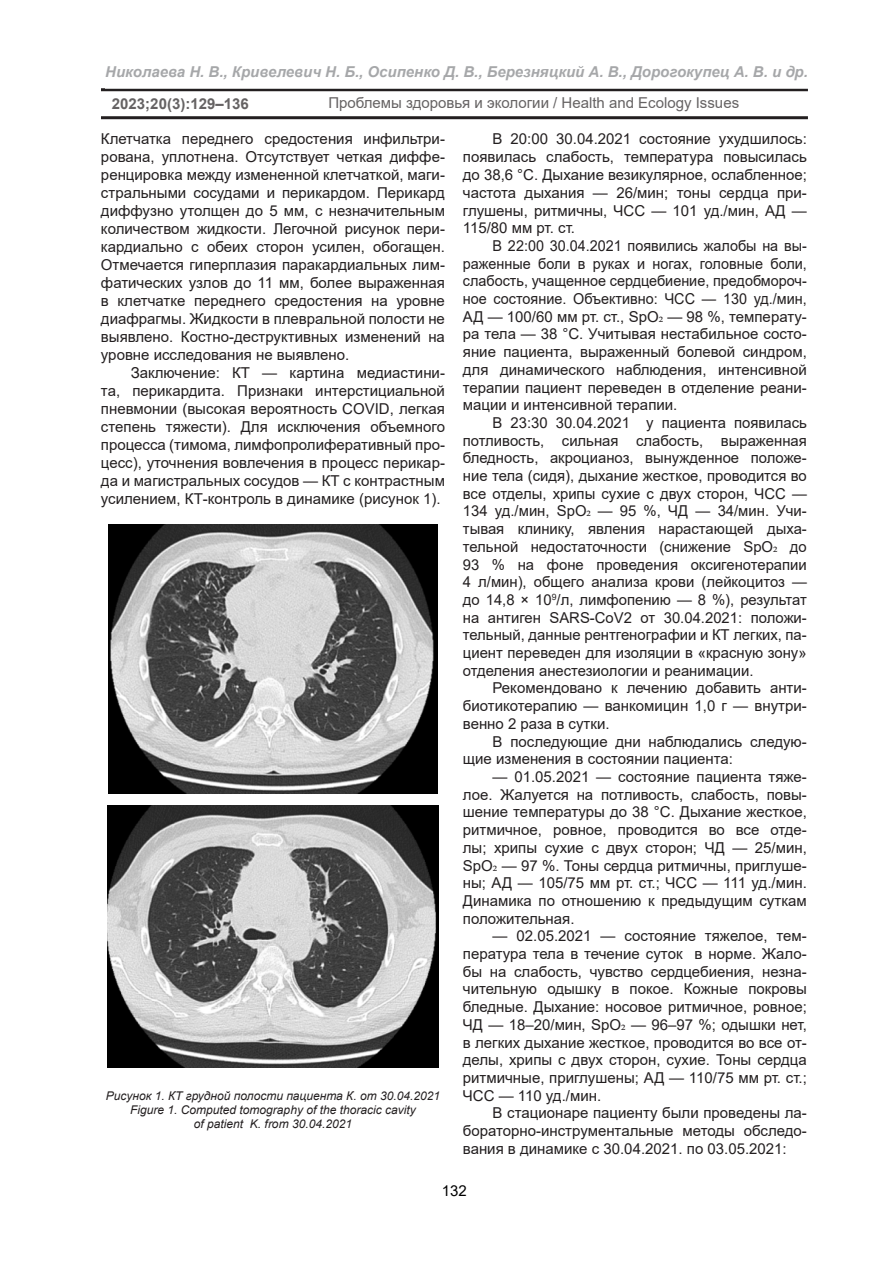
<style>
.page{position:relative;width:893px;height:1263px;background:#fff}
.page>*{position:absolute;margin:0;border:0;box-sizing:border-box;transform-origin:0 0}
.ТЕКСТ{font:15px/17.7px "Arial";color:#231f20;text-align:justify}
.ТЕКСТ-2{font:15px/17.7px "Arial";color:#231f20;text-align:justify;scale:.96 1}
.t1{font:italic 700 15px "Arial";color:#808285}
.t2{font:700 15px "Arial";color:#231f20}
.t3{font:15px "Arial";color:#000}
.ТЕКСТ-3{font:italic 12px/14.4px "Arial";color:#231f20;text-align:center}
.s1{font-family:"Times New Roman"}
</style>
<div class="page">
<hr style="left:101px;top:116px;width:707px;height:3px;background:#231f20">
<hr style="left:101px;top:88px;width:707px;height:3px;background:#231f20">
<img style="left:108px;top:525px;width:330px;height:269px">
<img style="left:108px;top:805px;width:330px;height:262px">
<p class="t1" style="left:105px;top:62px;width:704px">Николаева Н. В., Кривелевич Н. Б., Осипенко Д. В., Березняцкий А. В., Дорогокупец А. В. и др.</p>
<p class="t2" style="left:112px;top:93px;width:138px">2023;20(3):129–136</p>
<p class="ТЕКСТ" style="left:328px;top:94px;width:412px">Проблемы здоровья и экологии / Health and Ecology Issues</p>
<p class="ТЕКСТ" style="left:101px;top:129px;width:345px">Клетчатка переднего средостения инфильтри&shy;рована, уплотнена. Отсутствует четкая диффе&shy;ренцировка между измененной клетчаткой, маги&shy;стральными сосудами и перикардом. Перикард диффузно утолщен до 5 мм, с незначительным количеством жидкости. Легочной рисунок пери&shy;кардиально с обеих сторон усилен, обогащен.<br>Отмечается гиперплазия паракардиальных лим&shy;фатических узлов до 11 мм, более выраженная в клетчатке переднего средостения на уровне диафрагмы. Жидкости в плевральной полости не выявлено. Костно-деструктивных изменений на уровне исследования не выявлено.</p>
<p class="ТЕКСТ" style="left:101px;top:363px;width:345px;text-indent:30px">Заключение: КТ — картина медиастини&shy;та, перикардита. Признаки интерстициальной пневмонии (высокая вероятность COVID, легкая степень тяжести). Для исключения объемного процесса (тимома, лимфопролиферативный про&shy;цесс), уточнения вовлечения в процесс перикар&shy;да и магистральных сосудов — КТ с контрастным усилением, КТ-контроль в динамике (рисунок 1).</p>
<p class="ТЕКСТ-3" style="left:106px;top:1088px;width:336px">Рисунок 1. КТ грудной полости пациента К. от 30.04.2021</p>
<p class="ТЕКСТ-3" style="left:130px;top:1103px;width:287px">Figure 1. Computed tomography of the thoracic cavity of patient K. from 30.04.2021</p>
<p class="ТЕКСТ" style="left:463px;top:130px;width:345px;text-indent:30px">В 20:00 30.04.2021 состояние ухудшилось: появилась слабость, температура повысилась до 38,6 °С. Дыхание везикулярное, ослабленное; частота дыхания — 26/мин; тоны сердца при&shy;глушены, ритмичны, ЧСС — 101 уд./мин, АД — 115/80 мм рт. ст.</p>
<p class="ТЕКСТ-2" style="left:463px;top:237px;width:360px;text-indent:30px">В 22:00 30.04.2021 появились жалобы на вы&shy;раженные боли в руках и ногах, головные боли, слабость, учащенное сердцебиение, предобмороч&shy;ное состояние. Объективно: ЧСС — 130 уд./мин, АД — 100/60 мм рт. ст., SрО<span class="s1">₂</span> — 98 %, температу&shy;ра тела — 38 °С. Учитывая нестабильное состо&shy;яние пациента, выраженный болевой синдром, для динамического наблюдения, интенсивной терапии пациент переведен в отделение реани&shy;мации и интенсивной терапии.</p>
<p class="ТЕКСТ" style="left:463px;top:414px;width:345px;text-indent:30px">В 23:30 30.04.2021 у пациента появилась потливость, сильная слабость, выраженная бледность, акроцианоз, вынужденное положе&shy;ние тела (сидя), дыхание жесткое, проводится во все отделы, хрипы сухие с двух сторон, ЧСС — 134 уд./мин, SрО<span class="s1">₂</span> — 95 %, ЧД — 34/мин. Учи&shy;тывая клинику, явления нарастающей дыха&shy;тельной недостаточности (снижение SрО<span class="s1">₂</span> до 93 % на фоне проведения оксигенотерапии 4 л/мин), общего анализа крови (лейкоцитоз — до 14,8 × 10<sup>9</sup>/л, лимфопению — 8 %), результат на антиген SARS-CoV2 от 30.04.2021: положи&shy;тельный, данные рентгенографии и КТ легких, па&shy;циент переведен для изоляции в «красную зону» отделения анестезиологии и реанимации.</p>
<p class="ТЕКСТ" style="left:463px;top:679px;width:345px;text-indent:30px">Рекомендовано к лечению добавить анти&shy;биотикотерапию — ванкомицин 1,0 г — внутри&shy;венно 2 раза в сутки.</p>
<p class="ТЕКСТ" style="left:463px;top:732px;width:345px;text-indent:30px">В последующие дни наблюдались следую&shy;щие изменения в состоянии пациента:</p>
<p class="ТЕКСТ" style="left:463px;top:768px;width:345px;text-indent:30px">— 01.05.2021 — состояние пациента тяже&shy;лое. Жалуется на потливость, слабость, повы&shy;шение температуры до 38 °С. Дыхание жесткое, ритмичное, ровное, проводится во все отде&shy;лы; хрипы сухие с двух сторон; ЧД — 25/мин, SрО<span class="s1">₂</span> — 97 %. Тоны сердца ритмичны, приглуше&shy;ны; АД — 105/75 мм рт. ст.; ЧСС — 111 уд./мин.<br>Динамика по отношению к предыдущим суткам положительная.</p>
<p class="ТЕКСТ" style="left:463px;top:927px;width:345px;text-indent:30px">— 02.05.2021 — состояние тяжелое, тем&shy;пература тела в течение суток в норме. Жало&shy;бы на слабость, чувство сердцебиения, незна&shy;чительную одышку в покое. Кожные покровы бледные. Дыхание: носовое ритмичное, ровное; ЧД — 18–20/мин, SрО<span class="s1">₂</span> — 96–97 %; одышки нет, в легких дыхание жесткое, проводится во все от&shy;делы, хрипы с двух сторон, сухие. Тоны сердца ритмичные, приглушены; АД — 110/75 мм рт. ст.; ЧСС — 110 уд./мин.</p>
<p class="ТЕКСТ" style="left:463px;top:1104px;width:345px;text-indent:30px">В стационаре пациенту были проведены ла&shy;бораторно-инструментальные методы обследо&shy;вания в динамике с 30.04.2021. по 03.05.2021:</p>
<p class="t3" style="left:442px;top:1180px;width:27px">132</p>
</div>
